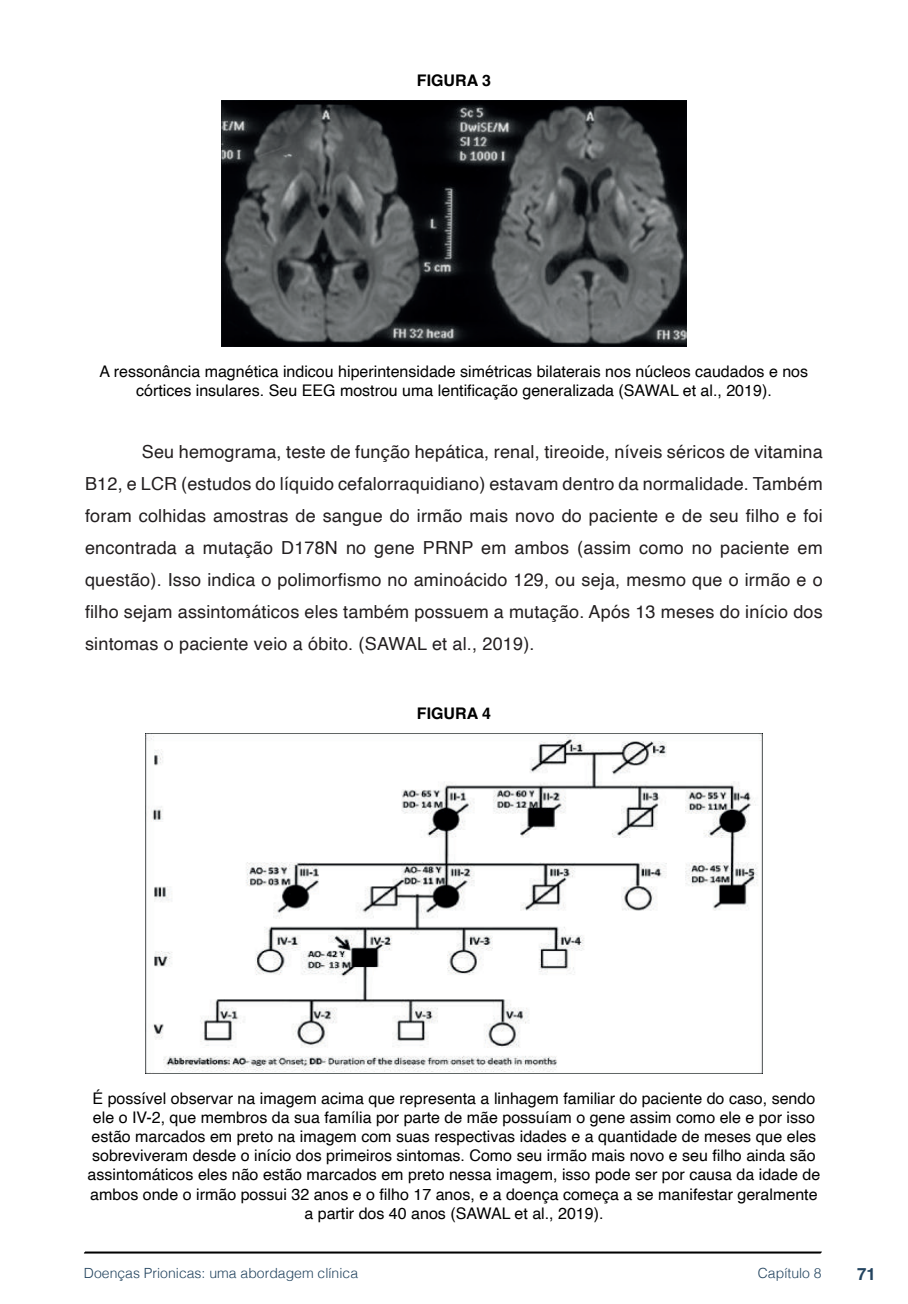
<style>
.page{position:relative;width:908px;height:1304px;background:#fff}
.page>*{position:absolute;margin:0;border:0;box-sizing:border-box;transform-origin:0 0}
.t1{font:18px/32px "Helvetica";letter-spacing:.01em;color:#231f20;text-align:justify}
.t2{font:700 16.8px "Helvetica";color:#23445f}
.t3{font:16px/19.2px "Helvetica";color:#000;text-align:center}
.t4{font:700 16px "Helvetica";color:#000}
.t5{font:300 14px "Helvetica";color:#23445f}
</style>
<div class="page">
<svg style="left:84px;top:1251px;width:737px;height:3px;background:#515151"></svg>
<img style="left:221px;top:100px;width:465px;height:246px">
<img style="left:145px;top:733px;width:617px;height:340px">
<p class="t4" style="left:417px;top:70px;width:76px">FIGURA 3</p>
<p class="t3" style="left:100px;top:362px;width:709px">A ressonância magnética indicou hiperintensidade simétricas bilaterais nos núcleos caudados e nos córtices insulares. Seu EEG mostrou uma lentificação generalizada (SAWAL et al., 2019).</p>
<p class="t1" style="left:85px;top:437px;width:738px;text-indent:57px">Seu hemograma, teste de função hepática, renal, tireoide, níveis séricos de vitamina B12, e LCR (estudos do líquido cefalorraquidiano) estavam dentro da normalidade. Também foram colhidas amostras de sangue do irmão mais novo do paciente e de seu filho e foi encontrada a mutação D178N no gene PRNP em ambos (assim como no paciente em questão). Isso indica o polimorfismo no aminoácido 129, ou seja, mesmo que o irmão e o filho sejam assintomáticos eles também possuem a mutação. Após 13 meses do início dos sintomas o paciente veio a óbito. (SAWAL et al., 2019).</p>
<p class="t4" style="left:417px;top:703px;width:76px">FIGURA 4</p>
<p class="t3" style="left:88px;top:1089px;width:733px">É possível observar na imagem acima que representa a linhagem familiar do paciente do caso, sendo ele o IV-2, que membros da sua família por parte de mãe possuíam o gene assim como ele e por isso estão marcados em preto na imagem com suas respectivas idades e a quantidade de meses que eles sobreviveram desde o início dos primeiros sintomas. Como seu irmão mais novo e seu filho ainda são assintomáticos eles não estão marcados em preto nessa imagem, isso pode ser por causa da idade de ambos onde o irmão possui 32 anos e o filho 17 anos, e a doença começa a se manifestar geralmente a partir dos 40 anos (SAWAL et al., 2019).</p>
<p class="t5" style="left:84px;top:1261px;width:275px">Doenças Prionicas: uma abordagem clínica</p>
<p class="t5" style="left:757px;top:1261px;width:65px">Capítulo 8</p>
<p class="t2" style="left:856px;top:1264px;width:20px">71</p>
</div>
